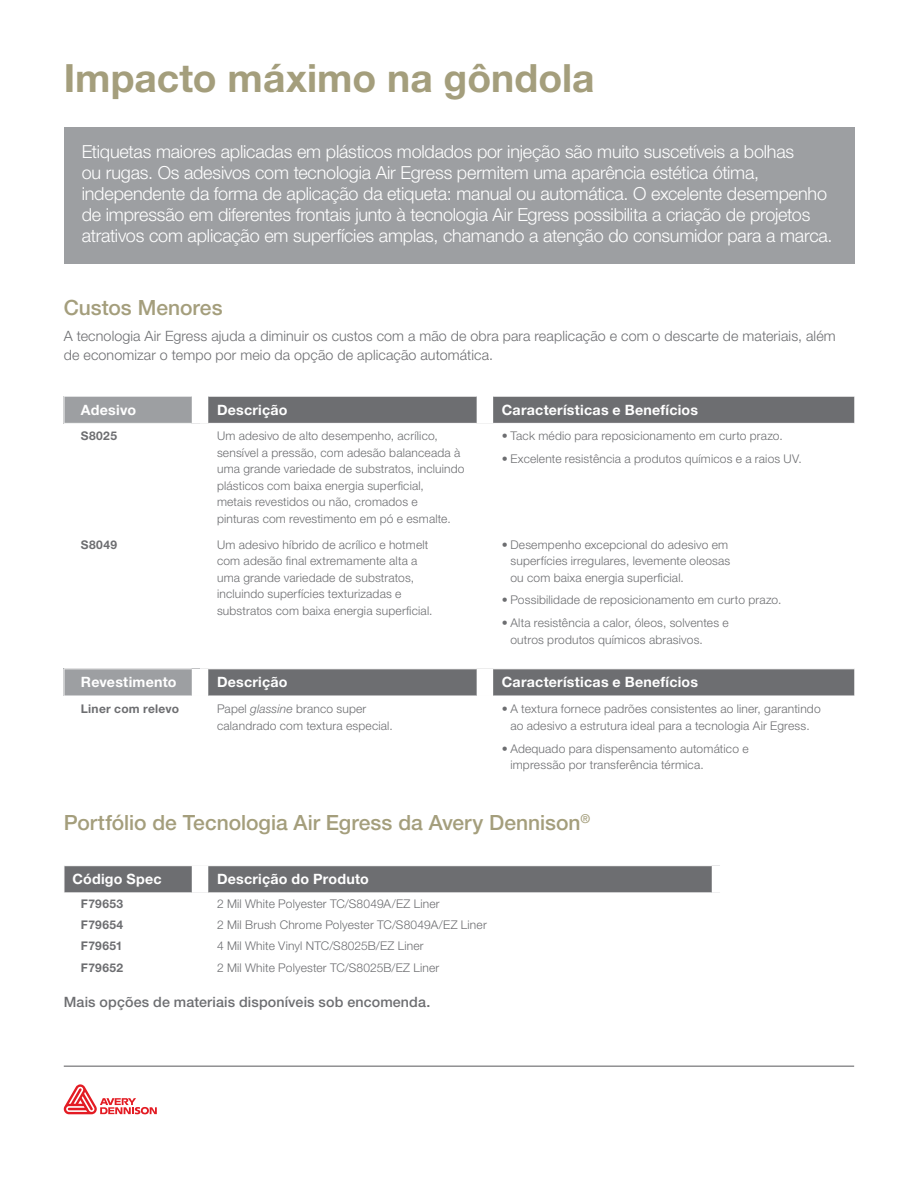
<style>
.page{position:relative;width:918px;height:1188px;background:#fff}
.page>*{position:absolute;margin:0;border:0;box-sizing:border-box;transform-origin:0 0}
.t1{font:700 39px "Helvetica Neue LT Std";color:#a49e7c}
.t2{font:500 21px "Helvetica Neue LT Std";color:#a49e7c}
.t3{font:300 18px/21px "Helvetica Neue LT Std";letter-spacing:-.01em;color:#fff}
.t4{font:300 14.25px/19.5px "Helvetica Neue LT Std";letter-spacing:.01em;color:#6d6e71}
.t5{font:700 14.25px "Helvetica Neue LT Std";letter-spacing:.015em;color:#fff}
.t6{font:500 14.25px "Helvetica Neue LT Std";letter-spacing:.01em;color:#6d6e71}
.t7{font:300 12px/16.5px "Helvetica Neue LT Std";letter-spacing:.015em;color:#6d6e71}
.t8{font:700 12px "Helvetica Neue LT Std";letter-spacing:.025em;color:#6d6e71}
.s1{font-style:italic}
</style>
<div class="page">
<div style="left:64px;top:128px;width:790px;height:136px;background:#9d9fa2"></div>
<div style="left:64px;top:396px;width:136px;height:27px;background:#9d9fa2"></div>
<div style="left:208px;top:396px;width:647px;height:27px;background:#6d6e71"></div>
<hr style="left:64px;top:396px;width:128px;height:1px;background:#fff">
<svg style="left:64px;top:396px;width:1px;height:27px"></svg>
<hr style="left:208px;top:396px;width:269px;height:1px;background:#fff">
<div style="left:192px;top:396px;width:16px;height:27px;background:#fff"></div>
<div style="left:477px;top:396px;width:16px;height:27px;background:#fff"></div>
<div style="left:64px;top:669px;width:136px;height:27px;background:#9d9fa2"></div>
<div style="left:208px;top:669px;width:647px;height:27px;background:#6d6e71"></div>
<hr style="left:64px;top:669px;width:128px;height:1px;background:#fff">
<svg style="left:64px;top:669px;width:1px;height:27px"></svg>
<hr style="left:208px;top:669px;width:269px;height:1px;background:#fff">
<div style="left:192px;top:669px;width:16px;height:27px;background:#fff"></div>
<div style="left:477px;top:669px;width:16px;height:27px;background:#fff"></div>
<svg style="left:64px;top:866px;width:656px;height:27px;background:#77787b"></svg>
<svg style="left:64px;top:1084px;width:93px;height:30px"></svg>
<hr style="left:64px;top:1066px;width:790px;height:1px;background:#58595b">
<h1 class="t1" style="left:64px;top:54px;width:532px">Impacto máximo na gôndola</h1>
<p class="t3" style="left:82px;top:141px;width:752px">Etiquetas maiores aplicadas em plásticos moldados por injeção são muito suscetíveis a bolhas<br>ou rugas. Os adesivos com tecnologia Air Egress permitem uma aparência estética ótima, independente da forma de aplicação da etiqueta: manual ou automática. O excelente desempenho de impressão em diferentes frontais junto à tecnologia Air Egress possibilita a criação de projetos atrativos com aplicação em superfícies amplas, chamando a atenção do consumidor para a marca.</p>
<h2 class="t2" style="left:64px;top:295px;width:160px">Custos Menores</h2>
<p class="t4" style="left:64px;top:325px;width:774px">A tecnologia Air Egress ajuda a diminuir os custos com a mão de obra para reaplicação e com o descarte de materiais, além de economizar o tempo por meio da opção de aplicação automática.</p>
<p class="t5" style="left:81px;top:401px;width:57px">Adesivo</p>
<p class="t5" style="left:217px;top:401px;width:72px">Descrição</p>
<p class="t5" style="left:502px;top:401px;width:198px">Características e Benefícios</p>
<p class="t8" style="left:81px;top:429px;width:38px">S8025</p>
<p class="t7" style="left:217px;top:428px;width:249px">Um adesivo de alto desempenho, acrílico, sensível a pressão, com adesão balanceada à uma grande variedade de substratos, incluindo plásticos com baixa energia superficial,<br>metais revestidos ou não, cromados e<br>pinturas com revestimento em pó e esmalte.</p>
<p class="t7" style="left:502px;top:428px;width:282px">• Tack médio para reposicionamento em curto prazo.</p>
<p class="t7" style="left:502px;top:451px;width:301px">• Excelente resistência a produtos químicos e a raios UV.</p>
<p class="t8" style="left:81px;top:537px;width:38px">S8049</p>
<p class="t7" style="left:217px;top:536px;width:217px">Um adesivo híbrido de acrílico e hotmelt com adesão final extremamente alta a uma grande variedade de substratos, incluindo superfícies texturizadas e substratos com baixa energia superficial.</p>
<p class="t7" style="left:510px;top:536px;width:221px;text-indent:-9px">• Desempenho excepcional do adesivo em superfícies irregulares, levemente oleosas ou com baixa energia superficial.</p>
<p class="t7" style="left:502px;top:592px;width:281px">• Possibilidade de reposicionamento em curto prazo.</p>
<p class="t7" style="left:510px;top:615px;width:220px;text-indent:-9px">• Alta resistência a calor, óleos, solventes e outros produtos químicos abrasivos.</p>
<p class="t5" style="left:81px;top:674px;width:97px">Revestimento</p>
<p class="t5" style="left:217px;top:674px;width:72px">Descrição</p>
<p class="t5" style="left:502px;top:674px;width:198px">Características e Benefícios</p>
<p class="t8" style="left:81px;top:701px;width:100px">Liner com relevo</p>
<p class="t7" style="left:217px;top:700px;width:177px">Papel <span class="s1">glassine</span> branco super calandrado com textura especial.</p>
<p class="t7" style="left:502px;top:700px;width:320px;text-align:center">• A textura fornece padrões consistentes ao liner, garantindo ao adesivo a estrutura ideal para a tecnologia Air Egress.</p>
<p class="t7" style="left:510px;top:740px;width:240px;text-indent:-9px">• Adequado para dispensamento automático e impressão por transferência térmica.</p>
<h2 class="t2" style="left:64px;top:810px;width:528px">Portfólio de Tecnologia Air Egress da Avery Dennison<sup>®</sup></h2>
<p class="t5" style="left:72px;top:870px;width:91px">Código Spec</p>
<p class="t5" style="left:217px;top:870px;width:153px">Descrição do Produto</p>
<p class="t8" style="left:81px;top:896px;width:44px">F79653</p>
<p class="t7" style="left:217px;top:895px;width:224px">2 Mil White Polyester TC/S8049A/EZ Liner</p>
<p class="t8" style="left:81px;top:917px;width:44px">F79654</p>
<p class="t7" style="left:217px;top:916px;width:271px">2 Mil Brush Chrome Polyester TC/S8049A/EZ Liner</p>
<p class="t8" style="left:81px;top:939px;width:43px">F79651</p>
<p class="t7" style="left:217px;top:938px;width:208px">4 Mil White Vinyl NTC/S8025B/EZ Liner</p>
<p class="t8" style="left:81px;top:960px;width:44px">F79652</p>
<p class="t7" style="left:217px;top:959px;width:224px">2 Mil White Polyester TC/S8025B/EZ Liner</p>
<p class="t6" style="left:64px;top:993px;width:368px">Mais opções de materiais disponíveis sob encomenda.</p>
</div>
